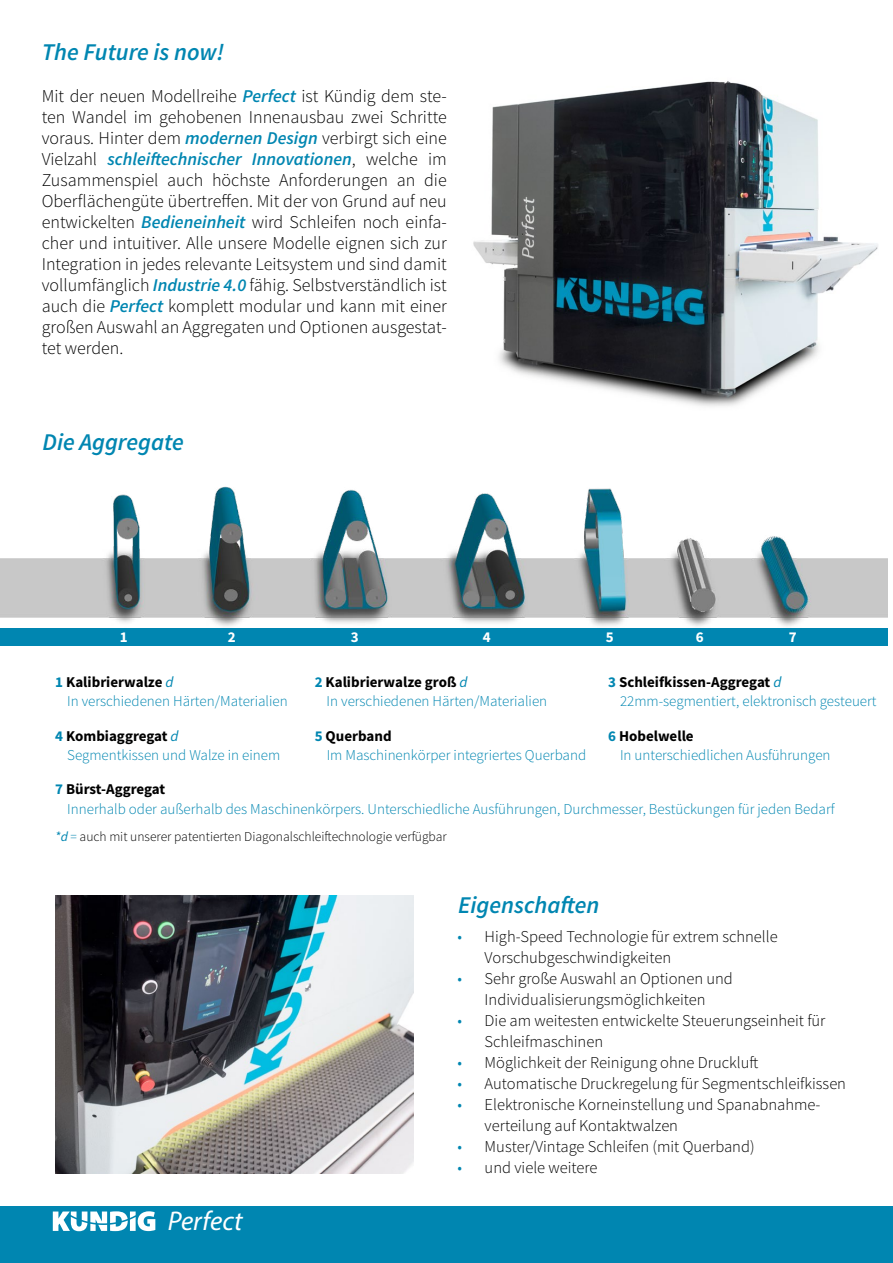
<style>
.page{position:relative;width:893px;height:1263px;background:#fff}
.page>*{position:absolute;margin:0;border:0;box-sizing:border-box;transform-origin:0 0}
.t1{font:italic 27.15px "Myriad Pro";color:#fff}
.t2{font:italic 600 24px "Source Sans Pro";color:#0086b1}
.t3{font:300 18px/21px "Source Sans Pro";color:#000;text-align:justify}
.t4{font:300 16.5px/21px "Source Sans Pro";color:#000}
.t5{font:300 15px/19.5px "Source Sans Pro";color:#0086b1}
.t6{font:700 15px "Source Sans Pro";color:#fff}
.t7{font:300 13.5px "Source Sans Pro";color:#000}
.s1{font-weight:600;font-style:italic;color:#0086b1}
.s2{font-weight:700}
.s3{font-weight:700;color:#000}
.s4{font-weight:400;font-style:italic}
.s5{font-weight:400;font-style:italic;color:#0086b1}
.s6{color:#0086b1}
</style>
<div class="page">
<div style="left:0;top:629px;width:888px;height:17px;background:#0086b1"></div>
<img style="left:55px;top:895px;width:358px;height:279px">
<img style="left:473px;top:81px;width:405px;height:326px">
<img style="left:0;top:486px;width:888px;height:143px">
<div style="left:0;top:1206px;width:893px;height:57px;background:#0086b1"></div>
<svg style="left:53px;top:1211px;width:102px;height:20px"></svg>
<h2 class="t2" style="left:42px;top:37px;width:184px">The Future is now!</h2>
<p class="t3" style="left:42px;top:85px;width:407px">Mit der neuen Modellreihe <span class="s1">Perfect</span> ist Kündig dem ste&shy;ten Wandel im gehobenen Innenausbau zwei Schritte voraus. Hinter dem <span class="s1">modernen Design</span> verbirgt sich eine Vielzahl <span class="s1">schleiftechnischer Innovationen</span>, welche im Zusammenspiel auch höchste Anforderungen an die Oberflächengüte übertreffen. Mit der von Grund auf neu entwickelten <span class="s1">Bedieneinheit</span> wird Schleifen noch einfa&shy;cher und intuitiver. Alle unsere Modelle eignen sich zur Integration in jedes relevante Leitsystem und sind damit vollumfänglich <span class="s1">Industrie 4.0</span> fähig. Selbstverständlich ist auch die <span class="s1">Perfect</span> komplett modular und kann mit einer großen Auswahl an Aggregaten und Optionen ausgestat&shy;tet werden.</p>
<h2 class="t2" style="left:43px;top:427px;width:143px">Die Aggregate</h2>
<p class="t6" style="left:120px;top:627px;width:9px">1</p>
<p class="t6" style="left:228px;top:627px;width:9px">2</p>
<p class="t6" style="left:351px;top:627px;width:9px">3</p>
<p class="t6" style="left:483px;top:627px;width:9px">4</p>
<p class="t6" style="left:606px;top:627px;width:9px">5</p>
<p class="t6" style="left:696px;top:627px;width:9px">6</p>
<p class="t6" style="left:789px;top:627px;width:9px">7</p>
<p class="t5" style="left:67px;top:672px;width:222px;text-indent:-12px"><span class="s2">1</span> <span class="s3">Kalibrierwalze</span> <span class="s4">d<br></span>In verschiedenen Härten/Materialien</p>
<p class="t5" style="left:327px;top:672px;width:222px;text-indent:-12px"><span class="s2">2</span> <span class="s3">Kalibrierwalze groß</span> <span class="s4">d<br></span>In verschiedenen Härten/Materialien</p>
<p class="t5" style="left:620px;top:672px;width:258px;text-indent:-12px"><span class="s2">3</span> <span class="s3">Schleifkissen-Aggregat</span> <span class="s4">d<br></span>22mm-segmentiert, elektronisch gesteuert</p>
<p class="t5" style="left:67px;top:726px;width:215px;text-indent:-12px"><span class="s2">4</span> <span class="s3">Kombiaggregat</span> <span class="s4">d<br></span>Segmentkissen und Walze in einem</p>
<p class="t5" style="left:327px;top:726px;width:261px;text-indent:-12px"><span class="s2">5</span> <span class="s3">Querband<br></span>Im Maschinenkörper integriertes Querband</p>
<p class="t5" style="left:620px;top:726px;width:212px;text-indent:-12px"><span class="s2">6</span> <span class="s3">Hobelwelle<br></span>In unterschiedlichen Ausführungen</p>
<p class="t5" style="left:67px;top:780px;width:769px;text-indent:-12px"><span class="s2">7</span> <span class="s3">Bürst-Aggregat<br></span>Innerhalb oder außerhalb des Maschinenkörpers. Unterschiedliche Ausführungen, Durchmesser, Bestückungen für jeden Bedarf</p>
<p class="t7" style="left:55px;top:828px;width:393px"><span class="s5">*d</span> <span class="s6">=</span> auch mit unserer patentierten Diagonalschleiftechnologie verfügbar</p>
<h1 class="t1" style="left:168px;top:1204px;width:76px">Perfect</h1>
<h2 class="t2" style="left:458px;top:890px;width:143px">Eigenschaften</h2>
<p class="t4" style="left:485px;top:926px;width:295px;text-indent:-27px"><span class="s6">•</span> High-Speed Technologie für extrem schnelle<br>Vorschubgeschwindigkeiten</p>
<p class="t4" style="left:458px;top:968px;width:277px;text-align:center"><span class="s6">•</span> Sehr große Auswahl an Optionen und<br>Individualisierungsmöglichkeiten</p>
<p class="t4" style="left:485px;top:1010px;width:342px;text-indent:-27px"><span class="s6">•</span> Die am weitesten entwickelte Steuerungseinheit für<br>Schleifmaschinen</p>
<p class="t4" style="left:458px;top:1052px;width:302px"><span class="s6">•</span> Möglichkeit der Reinigung ohne Druckluft</p>
<p class="t4" style="left:458px;top:1073px;width:390px"><span class="s6">•</span> Automatische Druckregelung für Segmentschleifkissen</p>
<p class="t4" style="left:485px;top:1094px;width:337px;text-indent:-27px"><span class="s6">•</span> Elektronische Korneinstellung und Spanabnahme&shy;verteilung auf Kontaktwalzen</p>
<p class="t4" style="left:458px;top:1136px;width:298px"><span class="s6">•</span> Muster/Vintage Schleifen (mit Querband)</p>
<p class="t4" style="left:458px;top:1157px;width:141px"><span class="s6">•</span> und viele weitere</p>
</div>
